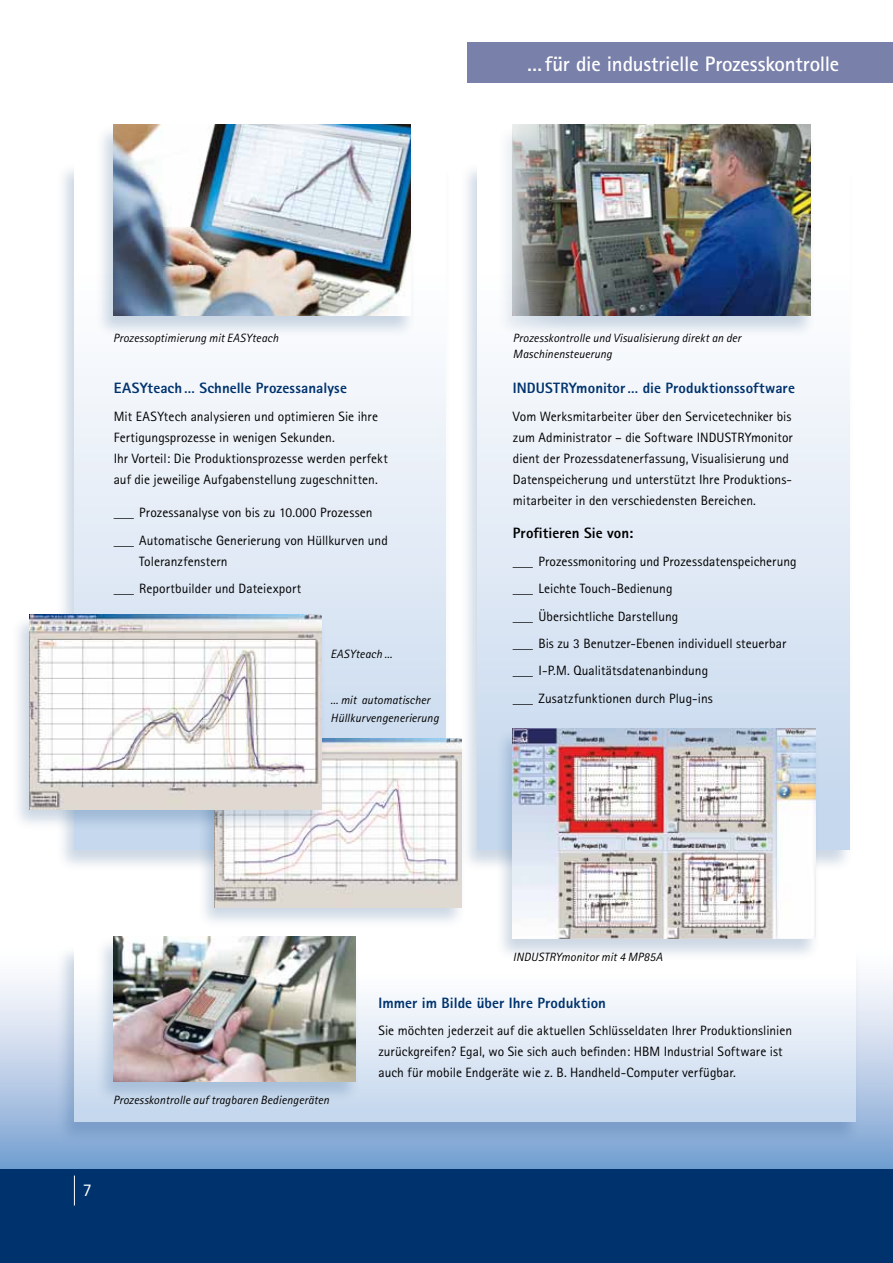
<style>
.page{position:relative;width:893px;height:1263px;background:#fff}
.page>*{position:absolute;margin:0;border:0;box-sizing:border-box;transform-origin:0 0}
.t1{font:700 21px "Agfa Rotis Sans Serif";letter-spacing:-.01em;color:#fff}
.t2{font:18px "Agfa Rotis Sans Serif";color:#fff}
.t3{font:800 15px "Agfa Rotis Sans Serif";letter-spacing:.005em;color:#00336e}
.t4{font:800 15px "Agfa Rotis Sans Serif";letter-spacing:.005em;color:#000}
.t5{font:13.5px/21px "Rotis Sans Serif";letter-spacing:.005em;color:#000}
.t6{font:13.5px/27.5px "Rotis Sans Serif";letter-spacing:.005em;color:#000;scale:3 1}
.t7{font:italic 12px/16.5px "Rotis Sans Serif";letter-spacing:.005em;color:#000}
</style>
<div class="page">
<svg style="left:0;top:980px;width:893px;height:189px"></svg>
<div style="left:468px;top:43px;width:425px;height:40px;background:#7980aa"></div>
<div style="left:56px;top:162px;width:395px;height:710px;background:#003a79;opacity:.2"></div>
<svg style="left:74px;top:163px;width:372px;height:687px"></svg>
<div style="left:459px;top:162px;width:395px;height:710px;background:#003a79;opacity:.2"></div>
<div style="left:477px;top:163px;width:372px;height:687px;background:linear-gradient(to bottom,#fff,#c3d6ec)"></div>
<div style="left:197px;top:737px;width:270px;height:192px;background:#003a79;opacity:.2"></div>
<img style="left:215px;top:738px;width:246px;height:169px">
<div style="left:11px;top:613px;width:316px;height:218px;background:#003a79;opacity:.2"></div>
<img style="left:29px;top:614px;width:293px;height:195px">
<div style="left:495px;top:124px;width:321px;height:214px;background:#003a79;opacity:.2"></div>
<img style="left:513px;top:125px;width:298px;height:191px">
<div style="left:95px;top:124px;width:321px;height:214px;background:#003a79;opacity:.2"></div>
<img style="left:113px;top:125px;width:298px;height:191px">
<div style="left:56px;top:944px;width:804px;height:200px;background:#003a79;opacity:.2"></div>
<div style="left:74px;top:945px;width:781px;height:177px;background:linear-gradient(to bottom,#fff,#c3d6ec)"></div>
<div style="left:95px;top:935px;width:265px;height:169px;background:#003a79;opacity:.2"></div>
<img style="left:113px;top:936px;width:242px;height:145px">
<div style="left:495px;top:727px;width:326px;height:234px;background:#003a79;opacity:.2"></div>
<img style="left:513px;top:728px;width:302px;height:211px">
<div style="left:0;top:1169px;width:893px;height:94px;background:#00336e"></div>
<hr style="left:74px;top:1175px;width:1px;height:30px;background:#fff">
<h1 class="t1" style="left:527px;top:51px;width:314px">…für die industrielle Prozesskontrolle</h1>
<p class="t7" style="left:113px;top:329px;width:167px">Prozessoptimierung mit EASYteach</p>
<p class="t3" style="left:114px;top:379px;width:235px">EASYteach… Schnelle Prozessanalyse</p>
<p class="t5" style="left:114px;top:405px;width:276px">Mit EASYtech analysieren und optimieren Sie ihre Fertigungsprozesse in wenigen Sekunden.<br>Ihr Vorteil: Die Produktionsprozesse werden perfekt auf die jeweilige Aufgabenstellung zugeschnitten.</p>
<p class="t6" style="left:114px;top:499px;width:93px">_ Prozessanalyse von bis zu 10.000 Prozessen _ Automatische Generierung von Hüllkurven und</p>
<p class="t5" style="left:114px;top:547px;width:189px;line-height:27.3px;text-indent:26px">Toleranzfenstern<br>_ Reportbuilder und Dateiexport</p>
<p class="t7" style="left:331px;top:646px;width:63px">EASYteach ...</p>
<p class="t7" style="left:331px;top:691px;width:110px;line-height:18.3px">... mit automatischer<br>Hüllkurvengenerierung</p>
<p class="t7" style="left:513px;top:329px;width:230px">Prozesskontrolle und Visualisierung direkt an der<br>Maschinensteuerung</p>
<p class="t3" style="left:513px;top:379px;width:284px">INDUSTRYmonitor… die Produktionssoftware</p>
<p class="t5" style="left:513px;top:405px;width:281px">Vom Werksmitarbeiter über den Servicetechniker bis zum Administrator – die Software INDUSTRYmonitor dient der Prozessdatenerfassung, Visualisierung und Datenspeicherung und unterstützt Ihre Produktions&shy;mitarbeiter in den verschiedensten Bereichen.</p>
<p class="t4" style="left:513px;top:524px;width:122px">Profitieren Sie von:</p>
<p class="t6" style="left:513px;top:547px;width:96px">_ Prozessmonitoring und Prozessdatenspeicherung _ Leichte Touch-Bedienung<br>_ Übersichtliche Darstellung<br>_ Bis zu 3 Benutzer-Ebenen individuell steuerbar _ I-P.M. Qualitätsdatenanbindung<br>_ Zusatzfunktionen durch Plug-ins</p>
<p class="t7" style="left:113px;top:1092px;width:218px">Prozesskontrolle auf tragbaren Bediengeräten</p>
<h2 class="t2" style="left:83px;top:1179px;width:10px">7</h2>
<p class="t7" style="left:513px;top:949px;width:151px">INDUSTRYmonitor mit 4 MP85A</p>
<p class="t3" style="left:378px;top:993px;width:229px">Immer im Bilde über Ihre Produktion</p>
<p class="t5" style="left:378px;top:1020px;width:415px">Sie möchten jederzeit auf die aktuellen Schlüsseldaten Ihrer Produktionslinien zurückgreifen? Egal, wo Sie sich auch befinden: HBM Industrial Software ist auch für mobile Endgeräte wie z. B. Handheld-Computer verfügbar.</p>
</div>
